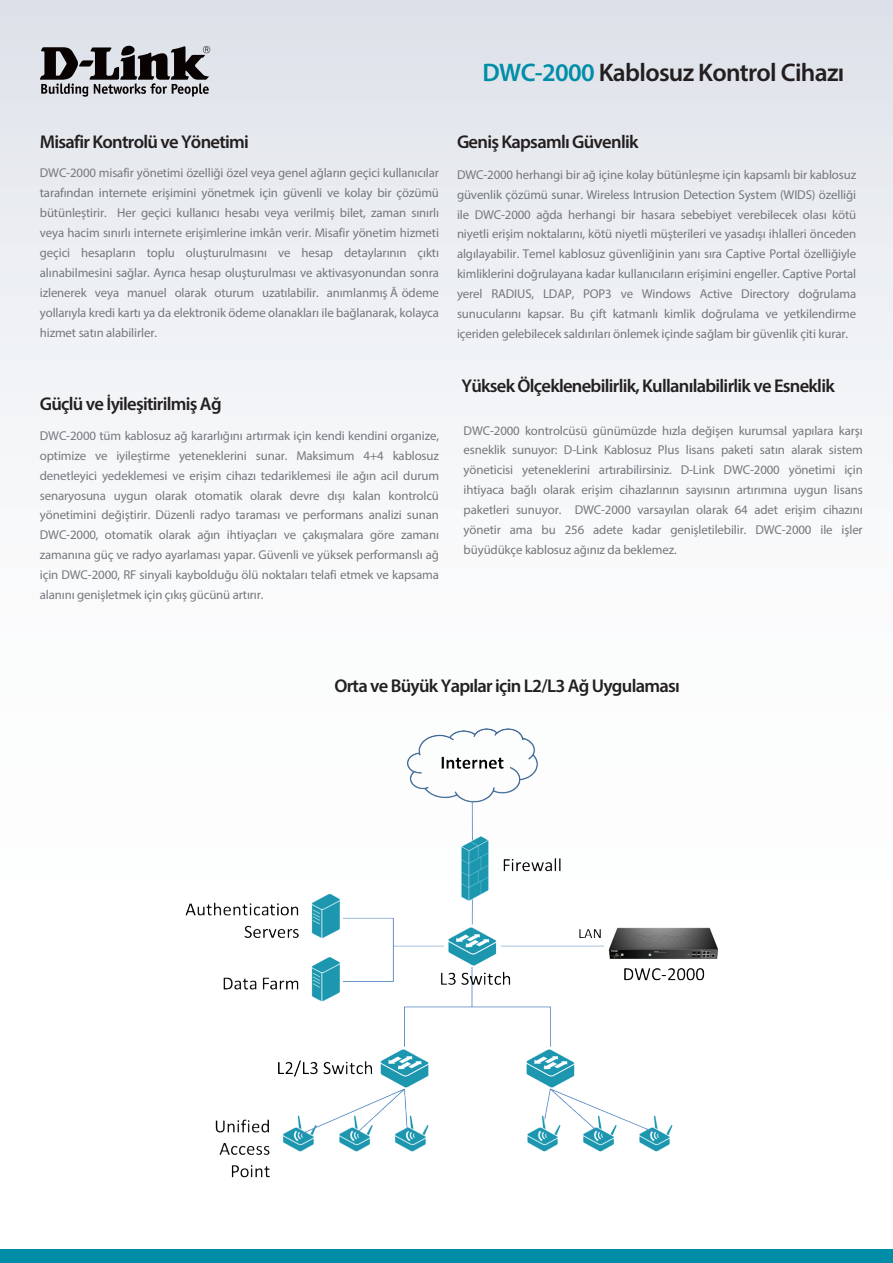
<style>
.page{position:relative;width:893px;height:1263px;background:#fff}
.page>*{position:absolute;margin:0;border:0;box-sizing:border-box;transform-origin:0 0}
.t1{font:600 25.5px "Myriad Pro";letter-spacing:-.025em;color:#231f20}
.t2{font:600 18.6px "Myriad Pro";letter-spacing:-.04em;color:#231f20}
.t3{font:12.9px/20px "Myriad Pro";letter-spacing:-.01em;color:#74787d;text-align:justify}
.s1{color:#008da8}
</style>
<div class="page">
<div style="left:0;top:0;width:893px;height:1074px;background:linear-gradient(to bottom,#e3e6ec,#fff)"></div>
<div style="left:0;top:1249px;width:893px;height:14px;background:#008da8"></div>
<svg style="left:40px;top:46px;width:170px;height:51px;background:#808083"></svg>
<img style="left:173px;top:728px;width:549px;height:450px">
<h1 class="t1" style="left:482px;top:56px;width:363px"><span class="s1">DWC-2000</span> Kablosuz Kontrol Cihazı</h1>
<h2 class="t2" style="left:40px;top:130px;width:211px">Misafir Kontrolü ve Yönetimi</h2>
<p class="t3" style="left:40px;top:163px;width:401px">DWC-2000 misafir yönetimi özelliği özel veya genel ağların geçici kullanıcılar tarafından internete erişimini yönetmek için güvenli ve kolay bir çözümü bütünleştirir. Her geçici kullanıcı hesabı veya verilmiş bilet, zaman sınırlı veya hacim sınırlı internete erişimlerine imkân verir. Misafir yönetim hizmeti geçici hesapların toplu oluşturulmasını ve hesap detaylarının çıktı alınabilmesini sağlar. Ayrıca hesap oluşturulması ve aktivasyonundan sonra izlenerek veya manuel olarak oturum uzatılabilir. anımlanmış Ā ödeme yollarıyla kredi kartı ya da elektronik ödeme olanakları ile bağlanarak, kolayca hizmet satın alabilirler.</p>
<h2 class="t2" style="left:40px;top:392px;width:183px">Güçlü ve İyileşitirilmiş Ağ</h2>
<p class="t3" style="left:40px;top:425px;width:401px">DWC-2000 tüm kablosuz ağ kararlığını artırmak için kendi kendini organize, optimize ve iyileştirme yeteneklerini sunar. Maksimum 4+4 kablosuz denetleyici yedeklemesi ve erişim cihazı tedariklemesi ile ağın acil durum senaryosuna uygun olarak otomatik olarak devre dışı kalan kontrolcü yönetimini değiştirir. Düzenli radyo taraması ve performans analizi sunan DWC-2000, otomatik olarak ağın ihtiyaçları ve çakışmalara göre zamanı zamanına güç ve radyo ayarlaması yapar. Güvenli ve yüksek performanslı ağ için DWC-2000, RF sinyali kaybolduğu ölü noktaları telafi etmek ve kapsama alanını genişletmek için çıkış gücünü artırır.</p>
<h2 class="t2" style="left:457px;top:130px;width:183px">Geniş Kapsamlı Güvenlik</h2>
<p class="t3" style="left:457px;top:164px;width:401px">DWC-2000 herhangi bir ağ içine kolay bütünleşme için kapsamlı bir kablosuz güvenlik çözümü sunar. Wireless Intrusion Detection System (WIDS) özelliği ile DWC-2000 ağda herhangi bir hasara sebebiyet verebilecek olası kötü niyetli erişim noktalarını, kötü niyetli müşterileri ve yasadışı ihlalleri önceden algılayabilir. Temel kablosuz güvenliğinin yanı sıra Captive Portal özelliğiyle kimliklerini doğrulayana kadar kullanıcıların erişimini engeller. Captive Portal yerel RADIUS, LDAP, POP3 ve Windows Active Directory doğrulama sunucularını kapsar. Bu çift katmanlı kimlik doğrulama ve yetkilendirme içeriden gelebilecek saldırıları önlemek içinde sağlam bir güvenlik çiti kurar.</p>
<h2 class="t2" style="left:461px;top:374px;width:375px">Yüksek Ölçeklenebilirlik, Kullanılabilirlik ve Esneklik</h2>
<p class="t3" style="left:464px;top:420px;width:401px">DWC-2000 kontrolcüsü günümüzde hızla değişen kurumsal yapılara karşı esneklik sunuyor: D-Link Kablosuz Plus lisans paketi satın alarak sistem yöneticisi yeteneklerini artırabilirsiniz. D-Link DWC-2000 yönetimi için ihtiyaca bağlı olarak erişim cihazlarının sayısının artırımına uygun lisans paketleri sunuyor. DWC-2000 varsayılan olarak 64 adet erişim cihazını yönetir ama bu 256 adete kadar genişletilebilir. DWC-2000 ile işler büyüdükçe kablosuz ağınız da beklemez.</p>
<h2 class="t2" style="left:334px;top:674px;width:347px">Orta ve Büyük Yapılar için L2/L3 Ağ Uygulaması</h2>
</div>
